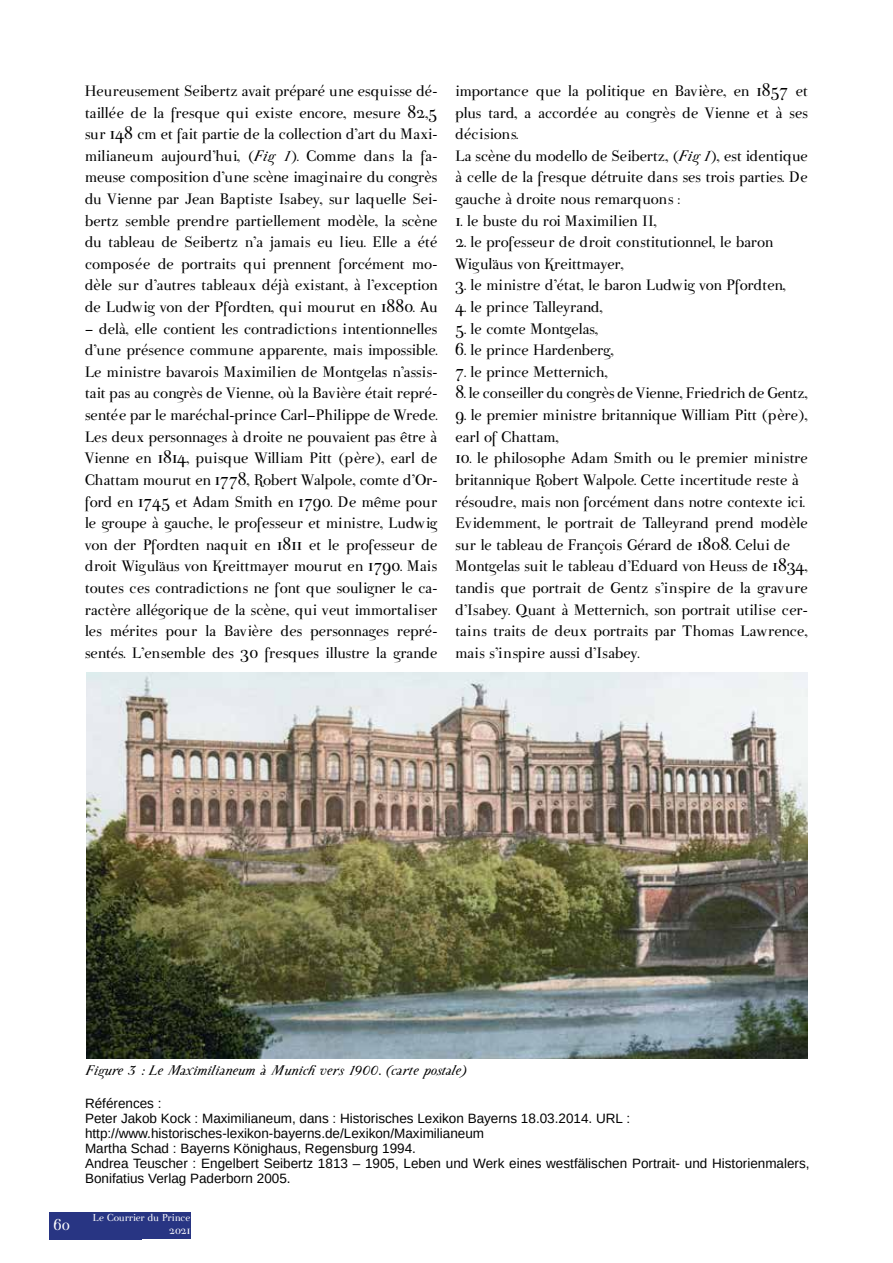
<style>
.page{position:relative;width:893px;height:1263px;background:#fff}
.page>*{position:absolute;margin:0;border:0;box-sizing:border-box;transform-origin:0 0}
.t1{font:18px/21.6px "Parma Petit";color:#000}
.t2{font:italic 16.5px "Parma Petit";color:#000}
.t3{font:16.5px "Parma Petit";color:#fff}
.t4{font:13.5px/15px "Liberation Sans";color:#000}
.t5{font:12px/12.9px "Parma Petit";color:#fff;text-align:right}
.s1{font-style:italic}
</style>
<div class="page">
<div style="left:50px;top:1212px;width:92px;height:27px;background:#283583"></div>
<div style="left:88px;top:1212px;width:103px;height:27px;background:#283583"></div>
<img style="left:86px;top:673px;width:722px;height:386px">
<p class="t1" style="left:85px;top:80px;width:354px;text-align:justify">Heureusement Seibertz avait préparé une esquisse dé&shy;taillée de la fresque qui existe encore, mesure 82,5 sur 148 cm et fait partie de la collection d’art du Maxi&shy;milianeum aujourd’hui, (<span class="s1">Fig 1</span>). Comme dans la fa&shy;meuse composition d’une scène imaginaire du congrès du Vienne par Jean Baptiste Isabey, sur laquelle Sei&shy;bertz semble prendre partiellement modèle, la scène du tableau de Seibertz n’a jamais eu lieu. Elle a été composée de portraits qui prennent forcément mo&shy;dèle sur d’autres tableaux déjà existant, à l’exception de Ludwig von der Pfordten, qui mourut en 1880. Au</p>
<p class="t1" style="left:85px;top:318px;width:354px;text-align:justify">– delà, elle contient les contradictions intentionnelles d’une présence commune apparente, mais impossible.<br>Le ministre bavarois Maximilien de Montgelas n’assis&shy;tait pas au congrès de Vienne, où la Bavière était repré&shy;sentée par le maréchal-prince Carl–Philippe de Wrede.<br>Les deux personnages à droite ne pouvaient pas être à Vienne en 1814, puisque William Pitt (père), earl de Chattam mourut en 1778, Robert Walpole, comte d’Or&shy;ford en 1745 et Adam Smith en 1790. De même pour le groupe à gauche, le professeur et ministre, Ludwig von der Pfordten naquit en 1811 et le professeur de droit Wiguläus von Kreittmayer mourut en 1790. Mais toutes ces contradictions ne font que souligner le ca&shy;ractère allégorique de la scène, qui veut immortaliser les mérites pour la Bavière des personnages repré&shy;sentés. L’ensemble des 30 fresques illustre la grande</p>
<p class="t1" style="left:455px;top:80px;width:354px">importance que la politique en Bavière, en 1857 et plus tard, a accordée au congrès de Vienne et à ses décisions.<br>La scène du modello de Seibertz, (<span class="s1">Fig 1</span>), est identique à celle de la fresque détruite dans ses trois parties. De gauche à droite nous remarquons :</p>
<p class="t1" style="left:455px;top:210px;width:203px">1. le buste du roi Maximilien II,</p>
<p class="t1" style="left:455px;top:232px;width:319px">2. le professeur de droit constitutionnel, le baron<br>Wiguläus von Kreittmayer,</p>
<p class="t1" style="left:455px;top:275px;width:332px">3. le ministre d’état, le baron Ludwig von Pfordten,</p>
<p class="t1" style="left:455px;top:296px;width:149px">4. le prince Talleyrand,</p>
<p class="t1" style="left:455px;top:318px;width:144px">5. le comte Montgelas,</p>
<p class="t1" style="left:455px;top:340px;width:160px">6. le prince Hardenberg,</p>
<p class="t1" style="left:455px;top:361px;width:154px">7. le prince Metternich,</p>
<p class="t1" style="left:455px;top:383px;width:354px">8. le conseiller du congrès de Vienne, Friedrich de Gentz,</p>
<p class="t1" style="left:455px;top:404px;width:354px">9. le premier ministre britannique William Pitt (père), earl of Chattam,</p>
<p class="t1" style="left:455px;top:448px;width:354px">10. le philosophe Adam Smith ou le premier ministre britannique Robert Walpole. Cette incertitude reste à résoudre, mais non forcément dans notre contexte ici.<br>Evidemment, le portrait de Talleyrand prend modèle sur le tableau de François Gérard de 1808. Celui de Montgelas suit le tableau d’Eduard von Heuss de 1834, tandis que portrait de Gentz s’inspire de la gravure d’Isabey. Quant à Metternich, son portrait utilise cer&shy;tains traits de deux portraits par Thomas Lawrence, mais s’inspire aussi d’Isabey.</p>
<p class="t2" style="left:86px;top:1061px;width:382px">Figure 3 : Le Maximilianeum à Munich vers 1900. (carte postale)</p>
<p class="t4" style="left:85px;top:1095px;width:726px">Références :<br>Peter Jakob Kock : Maximilianeum, dans : Historisches Lexikon Bayerns 18.03.2014. URL : http://www.historisches-lexikon-bayerns.de/Lexikon/Maximilianeum<br>Martha Schad : Bayerns Könighaus, Regensburg 1994.<br>Andrea Teuscher : Engelbert Seibertz 1813 – 1905, Leben und Werk eines westfälischen Portrait- und Historienmalers, Bonifatius Verlag Paderborn 2005.</p>
<p class="t3" style="left:54px;top:1216px;width:18px">60</p>
<p class="t5" style="left:93px;top:1211px;width:99px">Le Courrier du Prince<br>2021</p>
</div>
